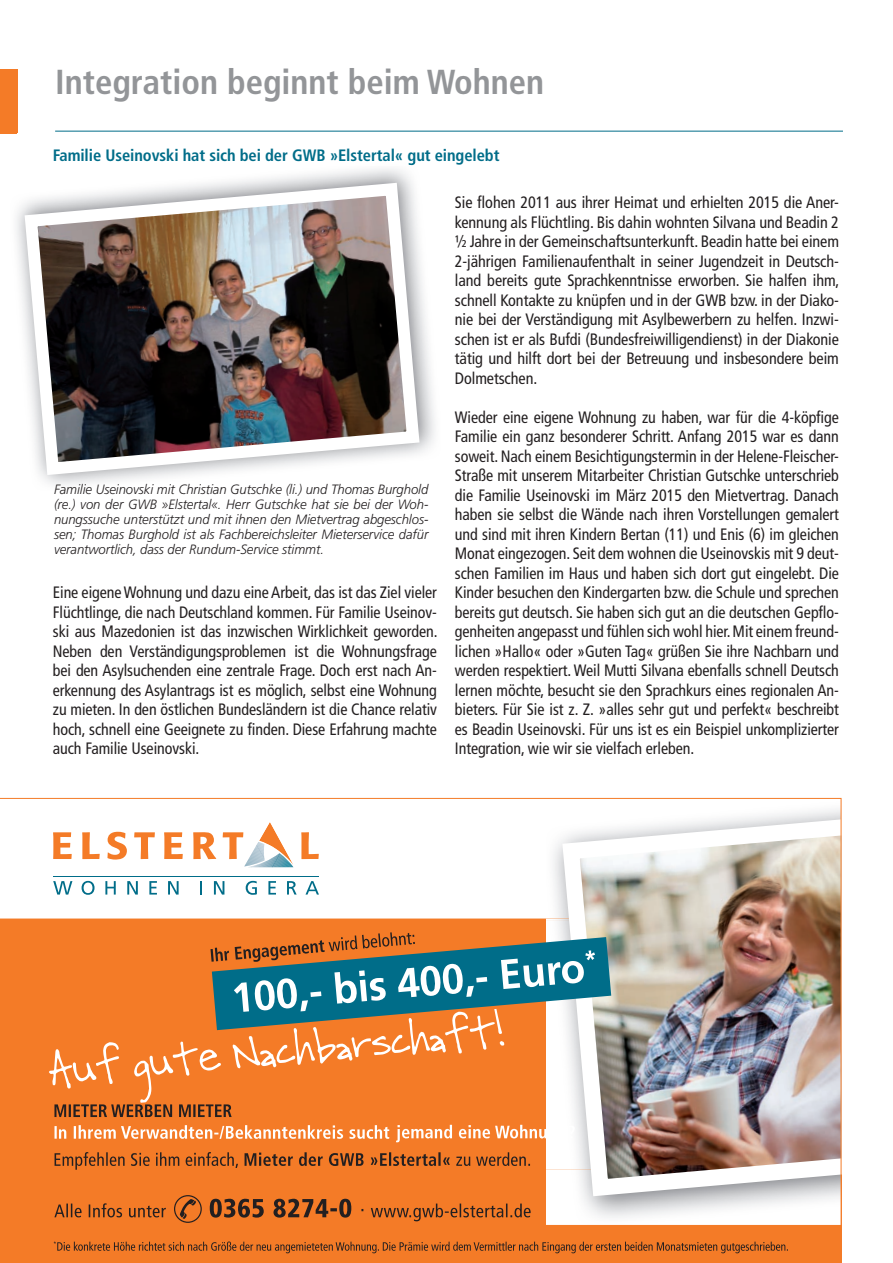
<style>
.page{position:relative;width:893px;height:1263px;background:#fff}
.page>*{position:absolute;margin:0;border:0;box-sizing:border-box;transform-origin:0 0}
.t1{font:700 condensed 34.65px "Frutiger";color:#939598}
.t2{font:condensed 16.5px/19.5px "Frutiger";letter-spacing:-.005em;color:#231f20;text-align:justify}
.t3{font:condensed 16.5px/19.5px "Frutiger";letter-spacing:-.005em;color:#231f20;text-align:justify;scale:.96 1}
.t4{font:700 condensed 16.5px "Frutiger";letter-spacing:-.005em;color:#006d89}
.t5{font:italic 300 13.5px/15px "Frutiger";letter-spacing:-.005em;color:#231f20;text-align:justify}
</style>
<div class="page">
<hr style="left:892px;top:0;width:1px;height:1263px;background:#d2dee4">
<div style="left:0;top:70px;width:16px;height:64px;background:#f47b27"></div>
<div style="left:0;top:69px;width:17px;height:64px;background:#f47b27"></div>
<hr style="left:55px;top:131px;width:788px;height:1px;background:#006d89">
<img style="left:408px;top:162px;width:8px;height:3px">
<img style="left:18px;top:176px;width:408px;height:305px">
<img style="left:0;top:798px;width:841px;height:465px">
<svg style="left:55px;top:1152px;width:475px;height:18px;background:#c56625"></svg>
<svg style="left:396px;top:1125px;width:179px;height:17px"></svg>
<svg style="left:55px;top:1125px;width:334px;height:14px"></svg>
<svg style="left:49px;top:932px;width:562px;height:185px;background:#c18857"></svg>
<hr style="left:0;top:1225px;width:55px;height:1px;background:#f47b27">
<h1 class="t1" style="left:55px;top:61px;width:491px">Integration beginnt beim Wohnen</h1>
<p class="t4" style="left:53px;top:146px;width:448px">Familie Useinovski hat sich bei der GWB »Elstertal« gut eingelebt</p>
<p class="t5" style="left:54px;top:482px;width:376px">Familie Useinovski mit Christian Gutschke (li.) und Thomas Burghold (re.) von der GWB »Elstertal«. Herr Gutschke hat sie bei der Woh&shy;nungssuche unterstützt und mit ihnen den Mietvertrag abgeschlos&shy;sen; Thomas Burghold ist als Fachbereichsleiter Mieterservice dafür verantwortlich, dass der Rundum-Service stimmt.</p>
<p class="t2" style="left:53px;top:583px;width:386px">Eine eigene Wohnung und dazu eine Arbeit, das ist das Ziel vieler Flüchtlinge, die nach Deutschland kommen. Für Familie Useinov&shy;ski aus Mazedonien ist das inzwischen Wirklichkeit geworden.<br>Neben den Verständigungsproblemen ist die Wohnungsfrage bei den Asylsuchenden eine zentrale Frage. Doch erst nach An&shy;erkennung des Asylantrags ist es möglich, selbst eine Wohnung zu mieten. In den östlichen Bundesländern ist die Chance relativ hoch, schnell eine Geeignete zu finden. Diese Erfahrung machte auch Familie Useinovski.</p>
<p class="t3" style="left:455px;top:193px;width:402px">Sie flohen 2011 aus ihrer Heimat und erhielten 2015 die Aner&shy;kennung als Flüchtling. Bis dahin wohnten Silvana und Beadin 2 ½ Jahre in der Gemeinschaftsunterkunft. Beadin hatte bei einem 2-jährigen Familienaufenthalt in seiner Jugendzeit in Deutsch&shy;land bereits gute Sprachkenntnisse erworben. Sie halfen ihm, schnell Kontakte zu knüpfen und in der GWB bzw. in der Diako&shy;nie bei der Verständigung mit Asylbewerbern zu helfen. Inzwi&shy;schen ist er als Bufdi (Bundesfreiwilligendienst) in der Diakonie tätig und hilft dort bei der Betreuung und insbesondere beim Dolmetschen.</p>
<p class="t2" style="left:455px;top:407px;width:386px">Wieder eine eigene Wohnung zu haben, war für die 4-köpfige Familie ein ganz besonderer Schritt. Anfang 2015 war es dann soweit. Nach einem Besichtigungstermin in der Helene-Fleischer-Straße mit unserem Mitarbeiter Christian Gutschke unterschrieb die Familie Useinovski im März 2015 den Mietvertrag. Danach haben sie selbst die Wände nach ihren Vorstellungen gemalert und sind mit ihren Kindern Bertan (11) und Enis (6) im gleichen Monat eingezogen. Seit dem wohnen die Useinovskis mit 9 deut&shy;schen Familien im Haus und haben sich dort gut eingelebt. Die Kinder besuchen den Kindergarten bzw. die Schule und sprechen bereits gut deutsch. Sie haben sich gut an die deutschen Gepflo&shy;genheiten angepasst und fühlen sich wohl hier. Mit einem freund&shy;lichen »Hallo« oder »Guten Tag« grüßen Sie ihre Nachbarn und werden respektiert. Weil Mutti Silvana ebenfalls schnell Deutsch lernen möchte, besucht sie den Sprachkurs eines regionalen An&shy;bieters. Für Sie ist z. Z. »alles sehr gut und perfekt« beschreibt es Beadin Useinovski. Für uns ist es ein Beispiel unkomplizierter Integration, wie wir sie vielfach erleben.</p>
</div>
